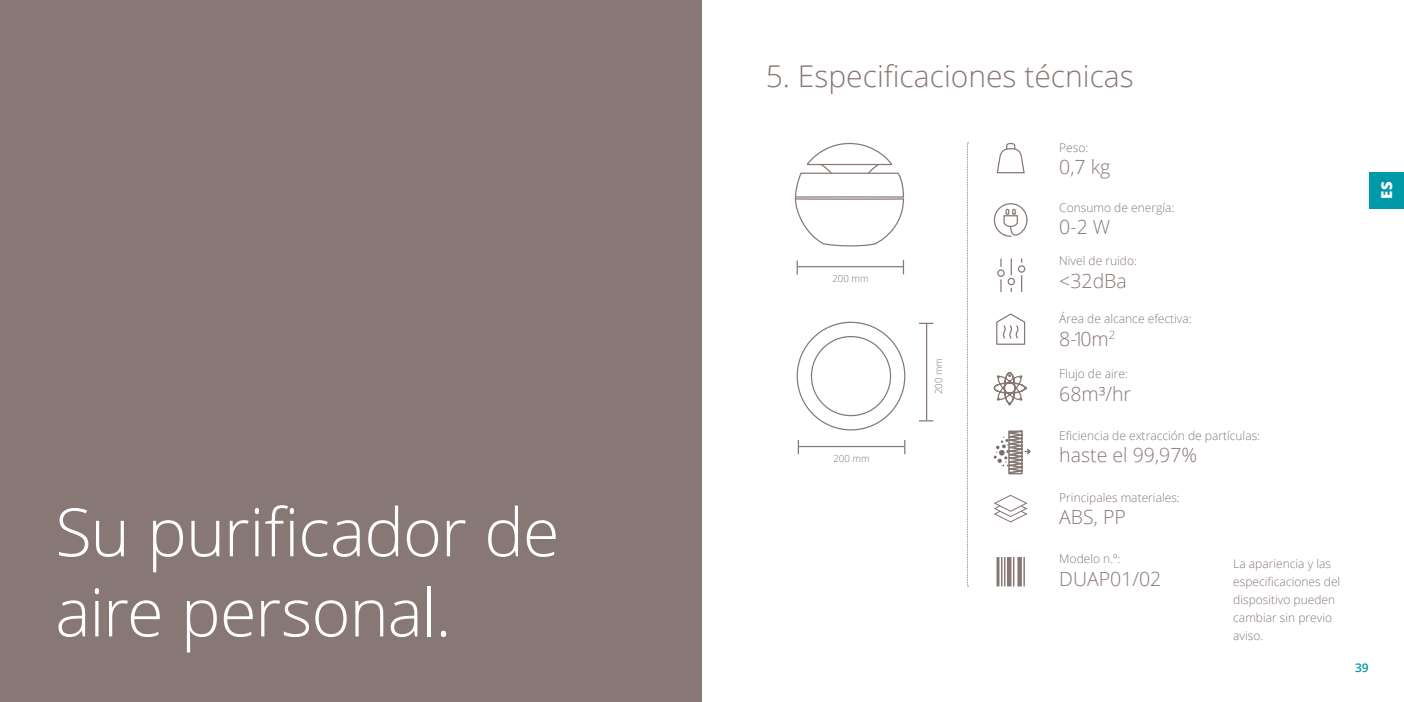
<style>
.page{position:relative;width:1404px;height:702px;background:#fff}
.page>*{position:absolute;margin:0;border:0;box-sizing:border-box;transform-origin:0 0}
.t1{font:300 66.75px/80.1px "Open Sans";letter-spacing:-.015em;color:#fff}
.t2{font:300 30px "Open Sans";color:#887875}
.t3{font:300 19.5px "Open Sans";color:#887875}
.t4{font:800 15px "Open Sans";color:#fff}
.t5{font:300 12px/18px "Open Sans";color:#887875}
.t6{font:600 12px "Open Sans";color:#0099a9}
.t7{font:300 9.6px "Open Sans";color:#887875}
</style>
<div class="page">
<div style="left:0;top:0;width:702px;height:702px;background:#887875"></div>
<svg style="left:996px;top:142px;width:29px;height:32px"></svg>
<svg style="left:996px;top:313px;width:29px;height:32px"></svg>
<svg style="left:993px;top:203px;width:35px;height:34px"></svg>
<svg style="left:967px;top:143px;width:1px;height:443px"></svg>
<hr style="left:996px;top:557px;width:3px;height:29px;background:#887875">
<hr style="left:1000px;top:557px;width:2px;height:29px;background:#887875">
<hr style="left:1003px;top:557px;width:2px;height:29px;background:#887875">
<div style="left:1006px;top:557px;width:5px;height:29px;background:#887875"></div>
<hr style="left:1012px;top:557px;width:2px;height:29px;background:#887875">
<svg style="left:1017px;top:557px;width:4px;height:29px"></svg>
<svg style="left:1023px;top:557px;width:1px;height:29px"></svg>
<hr style="left:797px;top:266px;width:106px;height:1px;background:#887875">
<hr style="left:798px;top:446px;width:106px;height:1px;background:#887875">
<svg style="left:902px;top:260px;width:2px;height:14px"></svg>
<svg style="left:904px;top:440px;width:1px;height:14px"></svg>
<svg style="left:797px;top:440px;width:2px;height:14px"></svg>
<hr style="left:925px;top:324px;width:2px;height:96px;background:#887875">
<svg style="left:919px;top:323px;width:14px;height:1px"></svg>
<svg style="left:919px;top:420px;width:14px;height:1px"></svg>
<svg style="left:794px;top:142px;width:110px;height:105px"></svg>
<svg style="left:796px;top:321px;width:109px;height:110px"></svg>
<svg style="left:796px;top:260px;width:1px;height:15px"></svg>
<svg style="left:997px;top:258px;width:28px;height:34px"></svg>
<svg style="left:993px;top:372px;width:33px;height:33px"></svg>
<svg style="left:994px;top:494px;width:34px;height:29px"></svg>
<svg style="left:993px;top:430px;width:38px;height:45px"></svg>
<div style="left:1369px;top:172px;width:34px;height:36px;background:#0099a9"></div>
<h1 class="t1" style="left:55px;top:490px;width:505px">Su purificador de aire personal.</h1>
<h2 class="t2" style="left:765px;top:55px;width:369px">5. Especificaciones técnicas</h2>
<p class="t7" style="left:832px;top:272px;width:38px">200 mm</p>
<p class="t7" style="left:833px;top:451px;width:38px">200 mm</p>
<p class="t7" style="left:932px;top:394px;width:38px;rotate:-90deg">200 mm</p>
<p class="t5" style="left:1059px;top:138px;width:31px">Peso:</p>
<h3 class="t3" style="left:1059px;top:154px;width:53px">0,7 kg</h3>
<p class="t5" style="left:1059px;top:198px;width:116px">Consumo de energía:</p>
<h3 class="t3" style="left:1059px;top:214px;width:53px">0-2 W</h3>
<p class="t5" style="left:1059px;top:251px;width:79px">Nivel de ruido:</p>
<h3 class="t3" style="left:1059px;top:267px;width:69px">&lt;32dBa</h3>
<p class="t5" style="left:1059px;top:310px;width:134px">Área de alcance efectiva:</p>
<h3 class="t3" style="left:1059px;top:325px;width:57px">8-10m<sup>2</sup></h3>
<p class="t5" style="left:1059px;top:364px;width:70px">Flujo de aire:</p>
<h3 class="t3" style="left:1059px;top:380px;width:73px">68m³/hr</h3>
<p class="t5" style="left:1059px;top:426px;width:202px">Eficiencia de extracción de partículas:</p>
<h3 class="t3" style="left:1059px;top:442px;width:139px">haste el 99,97%</h3>
<p class="t5" style="left:1059px;top:488px;width:122px">Principales materiales:</p>
<h3 class="t3" style="left:1059px;top:503px;width:68px">ABS, PP</h3>
<p class="t5" style="left:1059px;top:549px;width:63px">Modelo n.º:</p>
<h3 class="t3" style="left:1059px;top:565px;width:104px">DUAP01/02</h3>
<p class="t5" style="left:1233px;top:554px;width:108px">La apariencia y las especificaciones del dispositivo pueden cambiar sin previo aviso.</p>
<p class="t4" style="left:1374px;top:199px;width:18px;rotate:-90deg">ES</p>
<p class="t6" style="left:1354px;top:659px;width:15px">39</p>
</div>
